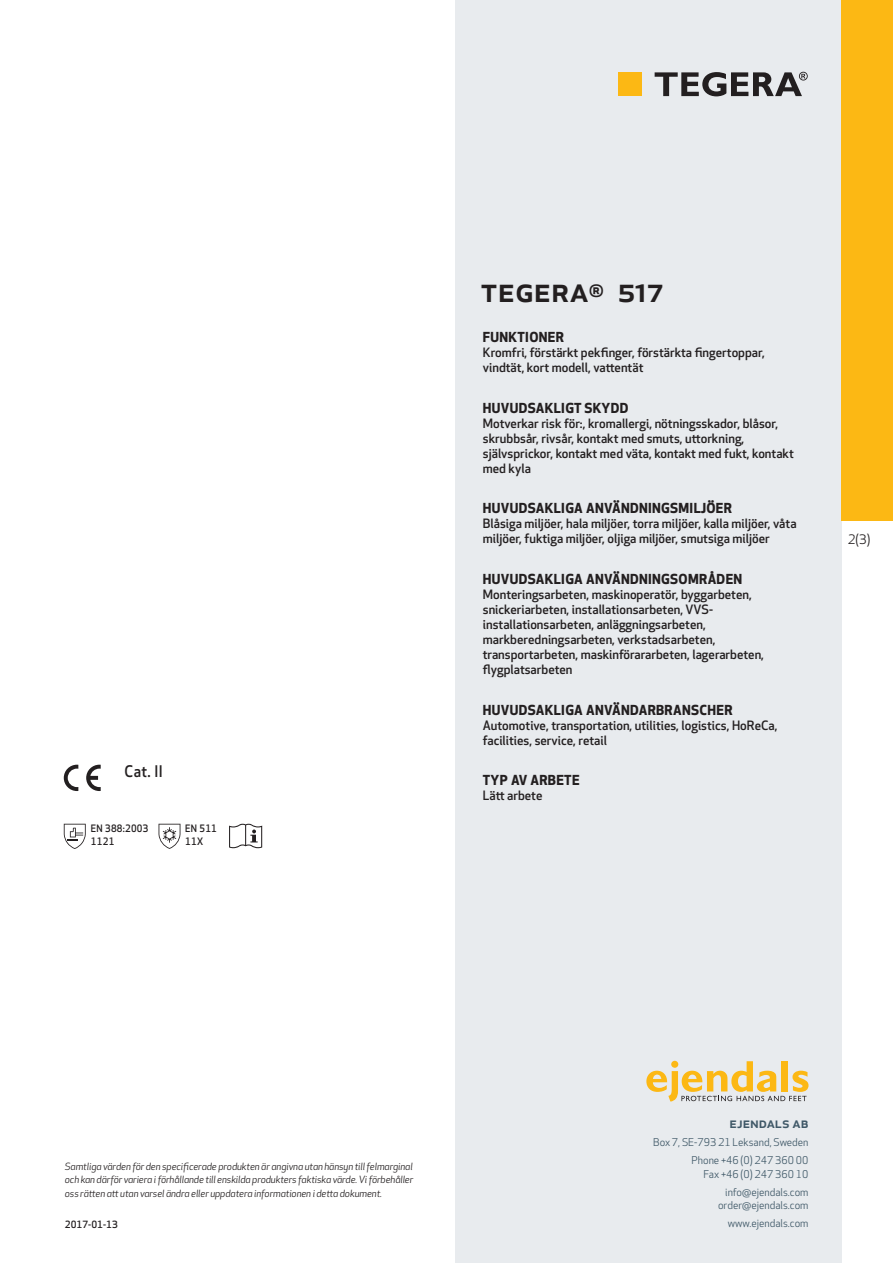
<style>
.page{position:relative;width:893px;height:1263px;background:#fff}
.page>*{position:absolute;margin:0;border:0;box-sizing:border-box;transform-origin:0 0}
.prodname{font:500 34.5px "Apex New";color:#231f20}
.Artikel{font:500 15.6px "Apex New";color:#231f20;scale:.95 1}
.t1{font:500 15px "Apex New";color:#405968}
.Funktion_body{font:700 13.5px "Apex New";letter-spacing:.025em;color:#231f20}
.t2{font:12.75px "Apex New";color:#231f20}
.Funktion_body-2{font:500 12.6px/15px "Apex New";color:#231f20}
.t3{font:10.5px/18px "Apex New";color:#405968;text-align:right}
.Artikel-2{font:500 10.05px/13.2px "Apex New";letter-spacing:.025em;color:#231f20;scale:.95 1}
.t4{font:italic 9.75px/13.5px "Apex New";letter-spacing:-.01em;color:#231f20;text-align:justify}
.Sidfot_datum{font:500 9.75px "Apex New";color:#231f20}
</style>
<div class="page">
<div style="left:455px;top:0;width:387px;height:1263px;background:#e8ebee"></div>
<svg style="left:646px;top:1061px;width:162px;height:40px"></svg>
<div style="left:842px;top:0;width:51px;height:520px;background:#fcb814"></div>
<div style="left:618px;top:72px;width:24px;height:24px;background:#fcb814"></div>
<svg style="left:655px;top:72px;width:153px;height:24px"></svg>
<svg style="left:86px;top:765px;width:15px;height:26px"></svg>
<svg style="left:64px;top:765px;width:14px;height:26px"></svg>
<svg style="left:64px;top:824px;width:22px;height:25px"></svg>
<svg style="left:159px;top:824px;width:21px;height:25px"></svg>
<svg style="left:229px;top:824px;width:33px;height:24px"></svg>
<p class="Artikel" style="left:125px;top:761px;width:42px">Cat. II</p>
<p class="Artikel-2" style="left:91px;top:821px;width:62px">EN 388:2003<br>1121</p>
<p class="Artikel-2" style="left:185px;top:821px;width:35px">EN 511<br>11X</p>
<p class="prodname" style="left:480px;top:266px;width:184px">TEGERA<sup>®</sup> 517</p>
<p class="Funktion_body" style="left:483px;top:327px;width:83px">FUNKTIONER</p>
<p class="Funktion_body-2" style="left:483px;top:345px;width:283px">Kromfri, förstärkt pekfinger, förstärkta fingertoppar, vindtät, kort modell, vattentät</p>
<p class="Funktion_body" style="left:483px;top:398px;width:147px">HUVUDSAKLIGT SKYDD</p>
<p class="Funktion_body-2" style="left:483px;top:415px;width:312px">Motverkar risk för:, kromallergi, nötningsskador, blåsor, skrubbsår, rivsår, kontakt med smuts, uttorkning, självsprickor, kontakt med väta, kontakt med fukt, kontakt med kyla</p>
<p class="Funktion_body" style="left:483px;top:498px;width:251px">HUVUDSAKLIGA ANVÄNDNINGSMILJÖER</p>
<p class="Funktion_body-2" style="left:483px;top:516px;width:315px">Blåsiga miljöer, hala miljöer, torra miljöer, kalla miljöer, våta miljöer, fuktiga miljöer, oljiga miljöer, smutsiga miljöer</p>
<p class="Funktion_body" style="left:483px;top:569px;width:261px">HUVUDSAKLIGA ANVÄNDNINGSOMRÅDEN</p>
<p class="Funktion_body-2" style="left:483px;top:586px;width:283px">Monteringsarbeten, maskinoperatör, byggarbeten, snickeriarbeten, installationsarbeten, VVS&shy;installationsarbeten, anläggningsarbeten, markberedningsarbeten, verkstadsarbeten, transportarbeten, maskinförararbeten, lagerarbeten, flygplatsarbeten</p>
<p class="Funktion_body" style="left:483px;top:700px;width:251px">HUVUDSAKLIGA ANVÄNDARBRANSCHER</p>
<p class="Funktion_body-2" style="left:483px;top:717px;width:296px">Automotive, transportation, utilities, logistics, HoReCa, facilities, service, retail</p>
<p class="Funktion_body" style="left:483px;top:770px;width:98px">TYP AV ARBETE</p>
<p class="Funktion_body-2" style="left:483px;top:788px;width:61px">Lätt arbete</p>
<p class="t2" style="left:848px;top:531px;width:24px">2(3)</p>
<p class="t4" style="left:65px;top:1159px;width:350px">Samtliga värden för den specificerade produkten är angivna utan hänsyn till felmarginal och kan därför variera i förhållande till enskilda produkters faktiska värde. Vi förbehåller oss rätten att utan varsel ändra eller uppdatera informationen i detta dokument.</p>
<p class="Sidfot_datum" style="left:65px;top:1218px;width:54px">2017-01-13</p>
<p class="t1" style="left:729px;top:1113px;width:80px">ejendals ab</p>
<p class="t3" style="left:653px;top:1133px;width:157px">Box 7, SE-793 21 Leksand, Sweden<br>Phone +46 (0) 247 360 00</p>
<p class="t3" style="left:703px;top:1165px;width:107px">Fax +46 (0) 247 360 10 info@ejendals.com</p>
<p class="t3" style="left:718px;top:1196px;width:92px">order@ejendals.com</p>
<p class="t3" style="left:728px;top:1215px;width:82px">www.ejendals.com</p>
</div>
